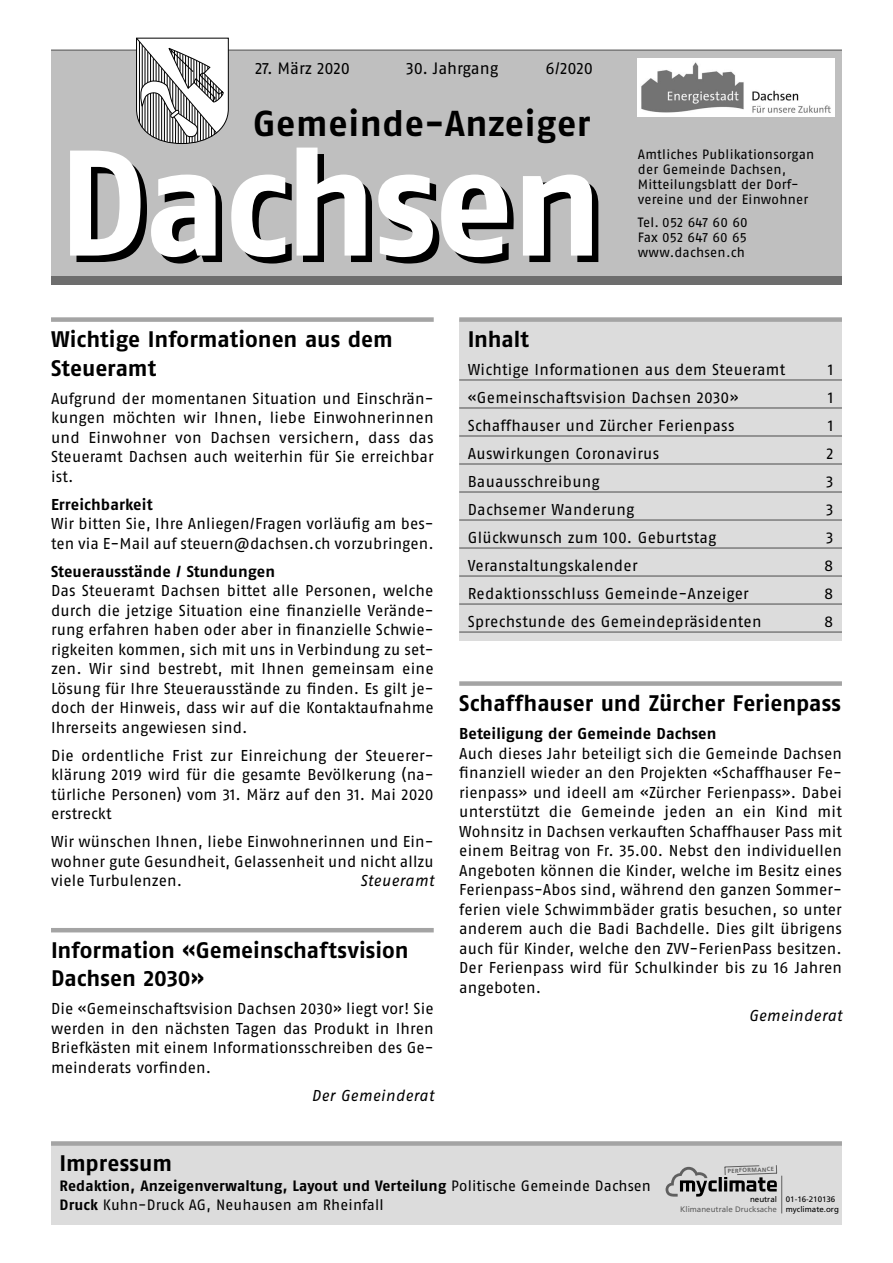
<style>
.page{position:relative;width:893px;height:1263px;background:#fff}
.page>*{position:absolute;margin:0;border:0;box-sizing:border-box;transform-origin:0 0}
.t1{font:150px "Fago No Bold Lf";letter-spacing:-.025em;color:#000}
.t2{font:36px "Fago No Bold Lf";letter-spacing:.02em;color:#000}
.t3{font:22.5px/28.5px "Fago No Bold Lf";color:#000}
.t4{font:16.5px "Fago No Regular LF";color:#000}
.t5{font:15.75px/19.5px "Fago No Regular LF";letter-spacing:.01em;color:#000;text-align:justify}
.t6{font:15.75px "Fago No Bold Lf";letter-spacing:.005em;color:#000}
.t7{font:italic 15.75px "Fago No Regular Lf";letter-spacing:.02em;color:#000}
.t8{font:15px "Fago No Bold Lf";color:#000}
.t9{font:15px "Fago No Regular LF";letter-spacing:.01em;color:#000}
.t10{font:13.5px/15px "Fago No Regular LF";letter-spacing:.015em;color:#000}
.t11{font:7.95px/10.1px "Frutiger LT Com";color:#000}
.t12{font:7.95px "Frutiger LT Com";color:#5f5f5f}
.t13{font:700 5.85px "Frutiger LT Com";color:#5f5f5f}
.s1{font-family:"Fago No Regular LF"}
.s2{font-family:"Fago No Bold Lf"}
</style>
<div class="page">
<div style="left:51px;top:49px;width:791px;height:5px;background:#7e7e7e"></div>
<div style="left:51px;top:51px;width:791px;height:234px;background:#bfbfbf"></div>
<div style="left:51px;top:1145px;width:791px;height:79px;background:#dcdcdc"></div>
<div style="left:51px;top:1141px;width:791px;height:5px;background:#a4a4a4"></div>
<div style="left:459px;top:319px;width:383px;height:321px;background:#dcdcdc"></div>
<div style="left:459px;top:317px;width:383px;height:5px;background:#a4a4a4"></div>
<hr style="left:459px;top:380px;width:383px;height:1px;background:#4b4b4b">
<hr style="left:459px;top:408px;width:383px;height:1px;background:#4b4b4b">
<hr style="left:459px;top:436px;width:383px;height:1px;background:#4b4b4b">
<hr style="left:459px;top:464px;width:383px;height:1px;background:#4b4b4b">
<hr style="left:459px;top:492px;width:383px;height:1px;background:#4b4b4b">
<hr style="left:459px;top:520px;width:383px;height:1px;background:#4b4b4b">
<hr style="left:459px;top:548px;width:383px;height:1px;background:#4b4b4b">
<hr style="left:459px;top:576px;width:383px;height:1px;background:#4b4b4b">
<hr style="left:459px;top:604px;width:383px;height:1px;background:#4b4b4b">
<hr style="left:459px;top:632px;width:383px;height:1px;background:#4b4b4b">
<div style="left:51px;top:276px;width:791px;height:9px;background:#6d6d6d"></div>
<svg style="left:135px;top:37px;width:94px;height:107px"></svg>
<img style="left:638px;top:58px;width:196px;height:59px">
<hr style="left:781px;top:1176px;width:1px;height:37px;background:#5f5f5f">
<svg style="left:666px;top:1165px;width:112px;height:31px"></svg>
<div style="left:51px;top:317px;width:383px;height:5px;background:#a4a4a4"></div>
<hr style="left:51px;top:928px;width:383px;height:4px;background:#a4a4a4">
<div style="left:459px;top:681px;width:383px;height:5px;background:#a4a4a4"></div>
<p class="t4" style="left:255px;top:59px;width:97px">27. März 2020</p>
<p class="t4" style="left:406px;top:59px;width:94px">30. Jahrgang</p>
<p class="t4" style="left:545px;top:59px;width:49px">6/2020</p>
<p class="t8" style="left:378px;top:61px;width:193px">Gemeinde-Anzeiger Dachsen</p>
<h2 class="t2" style="left:253px;top:102px;width:339px">Gemeinde-Anzeiger</h2>
<h1 class="t1" style="left:64px;top:122px;width:547px">Dachsen</h1>
<p class="t10" style="left:638px;top:146px;width:178px">Amtliches Publikationsorgan der Gemeinde Dachsen,<br>Mitteilungsblatt der Dorf&shy;vereine und der Einwohner</p>
<p class="t10" style="left:638px;top:215px;width:111px;text-align:justify">Tel. 052 647 60 60<br>Fax 052 647 60 65 www.dachsen.ch</p>
<h3 class="t3" style="left:51px;top:325px;width:343px">Wichtige Informationen aus dem<br>Steueramt</h3>
<p class="t5" style="left:51px;top:388px;width:384px">Aufgrund der momentanen Situation und Einschrän&shy;kungen möchten wir Ihnen, liebe Einwohnerinnen und Einwohner von Dachsen versichern, dass das Steueramt Dachsen auch weiterhin für Sie erreichbar ist.</p>
<p class="t6" style="left:51px;top:495px;width:103px">Erreichbarkeit</p>
<p class="t5" style="left:51px;top:514px;width:384px">Wir bitten Sie, Ihre Anliegen/Fragen vorläufig am bes&shy;ten via E-Mail auf steuern@dachsen.ch vorzubringen.</p>
<p class="t6" style="left:51px;top:562px;width:226px">Steuerausstände / Stundungen</p>
<p class="t5" style="left:51px;top:581px;width:384px">Das Steueramt Dachsen bittet alle Personen, welche durch die jetzige Situation eine finanzielle Verände&shy;rung erfahren haben oder aber in finanzielle Schwie&shy;rigkeiten kommen, sich mit uns in Verbindung zu set&shy;zen. Wir sind bestrebt, mit Ihnen gemeinsam eine Lösung für Ihre Steuerausstände zu finden. Es gilt je&shy;doch der Hinweis, dass wir auf die Kontaktaufnahme Ihrerseits angewiesen sind.</p>
<p class="t5" style="left:51px;top:745px;width:384px">Die ordentliche Frist zur Einreichung der Steuerer&shy;klärung 2019 wird für die gesamte Bevölkerung (na&shy;türliche Personen) vom 31. März auf den 31. Mai 2020 erstreckt</p>
<p class="t5" style="left:51px;top:832px;width:384px">Wir wünschen Ihnen, liebe Einwohnerinnen und Ein&shy;wohner gute Gesundheit, Gelassenheit und nicht allzu viele Turbulenzen.</p>
<p class="t7" style="left:360px;top:872px;width:75px">Steueramt</p>
<h3 class="t3" style="left:51px;top:935px;width:359px">Information «Gemeinschaftsvision<br>Dachsen 2030»</h3>
<p class="t5" style="left:51px;top:999px;width:384px">Die «Gemeinschaftsvision Dachsen 2030» liegt vor! Sie werden in den nächsten Tagen das Produkt in Ihren Briefkästen mit einem Informationsschreiben des Ge&shy;meinderats vorfinden.</p>
<p class="t7" style="left:311px;top:1086px;width:124px">Der Gemeinderat</p>
<h3 class="t3" style="left:468px;top:325px;width:63px">Inhalt</h3>
<p class="t5" style="left:468px;top:360px;width:319px">Wichtige Informationen aus dem Steueramt</p>
<p class="t5" style="left:828px;top:360px;width:7px">1</p>
<p class="t5" style="left:468px;top:388px;width:272px">«Gemeinschaftsvision Dachsen 2030»</p>
<p class="t5" style="left:828px;top:388px;width:7px">1</p>
<p class="t5" style="left:468px;top:416px;width:268px">Schaffhauser und Zürcher Ferienpass</p>
<p class="t5" style="left:828px;top:416px;width:7px">1</p>
<p class="t5" style="left:468px;top:444px;width:193px">Auswirkungen Coronavirus</p>
<p class="t5" style="left:826px;top:444px;width:9px">2</p>
<p class="t5" style="left:468px;top:472px;width:134px">Bauausschreibung</p>
<p class="t5" style="left:826px;top:472px;width:9px">3</p>
<p class="t5" style="left:468px;top:500px;width:168px">Dachsemer Wanderung</p>
<p class="t5" style="left:826px;top:500px;width:9px">3</p>
<p class="t5" style="left:468px;top:528px;width:250px">Glückwunsch zum 100. Geburtstag</p>
<p class="t5" style="left:826px;top:528px;width:9px">3</p>
<p class="t5" style="left:468px;top:556px;width:171px">Veranstaltungskalender</p>
<p class="t5" style="left:824px;top:556px;width:11px">8</p>
<p class="t5" style="left:468px;top:584px;width:283px">Redaktionsschluss Gemeinde-Anzeiger</p>
<p class="t5" style="left:824px;top:584px;width:11px">8</p>
<p class="t5" style="left:468px;top:612px;width:295px">Sprechstunde des Gemeindepräsidenten</p>
<p class="t5" style="left:824px;top:612px;width:11px">8</p>
<h3 class="t3" style="left:459px;top:689px;width:383px">Schaffhauser und Zürcher Ferienpass</h3>
<p class="t6" style="left:459px;top:725px;width:259px">Beteiligung der Gemeinde Dachsen</p>
<p class="t5" style="left:459px;top:743px;width:384px">Auch dieses Jahr beteiligt sich die Gemeinde Dachsen finanziell wieder an den Projekten «Schaffhauser Fe&shy;rienpass» und ideell am «Zürcher Ferienpass». Dabei unterstützt die Gemeinde jeden an ein Kind mit Wohnsitz in Dachsen verkauften Schaffhauser Pass mit einem Beitrag von Fr. 35.00. Nebst den individuellen Angeboten können die Kinder, welche im Besitz eines Ferienpass-Abos sind, während den ganzen Sommer&shy;ferien viele Schwimmbäder gratis besuchen, so unter anderem auch die Badi Bachdelle. Dies gilt übrigens auch für Kinder, welche den ZVV-FerienPass besitzen.<br>Der Ferienpass wird für Schulkinder bis zu 16 Jahren angeboten.</p>
<p class="t7" style="left:749px;top:1006px;width:95px">Gemeinderat</p>
<h3 class="t3" style="left:60px;top:1149px;width:114px">Impressum</h3>
<p class="t8" style="left:60px;top:1177px;width:593px">Redaktion, Anzeigenverwaltung, Layout und Verteilung <span class="s1">Politische Gemeinde Dachsen</span></p>
<p class="t9" style="left:60px;top:1196px;width:326px"><span class="s2">Druck</span> Kuhn-Druck AG, Neuhausen am Rheinfall</p>
<p class="t13" style="left:727px;top:1167px;width:48px;rotate:-2deg">PERFORMANCE</p>
<p class="t11" style="left:750px;top:1194px;width:28px">neutral</p>
<p class="t12" style="left:680px;top:1204px;width:98px">Klimaneutrale Drucksache</p>
<p class="t11" style="left:786px;top:1194px;width:55px">01-16-210136 myclimate.org</p>
</div>
